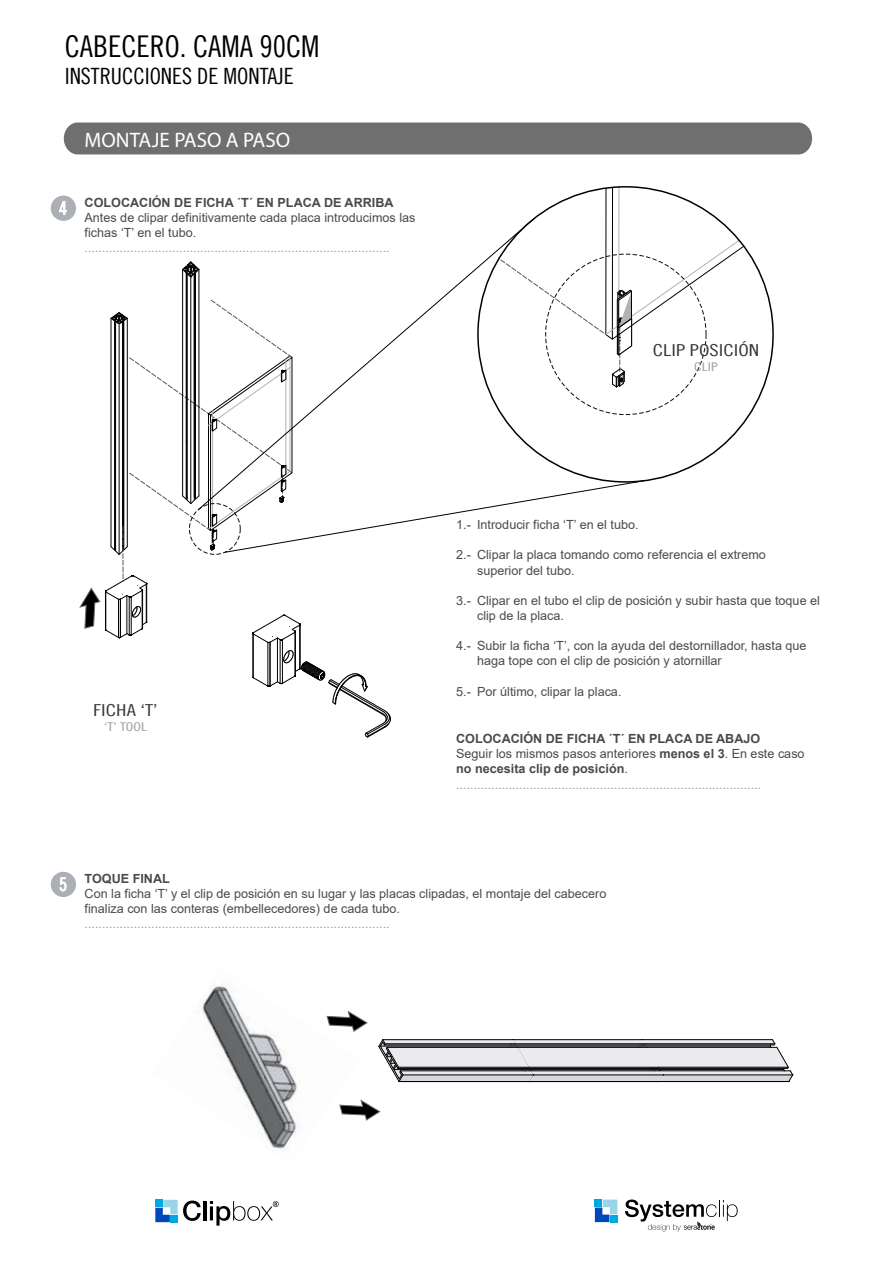
<style>
.page{position:relative;width:893px;height:1263px;background:#fff}
.page>*{position:absolute;margin:0;border:0;box-sizing:border-box;transform-origin:0 0}
.t1{font:30px "Trade Gothic LT Cond Eighteen";color:#000}
.t2{font:22.5px "Trade Gothic LT Cond Eighteen";color:#000}
.t3{font:21px "Myriad Pro";color:#fff}
.t4{font:16.5px "Trade Gothic LT Cond Eighteen";color:#343833;scale:1.26 1}
.t5{font:12.6px/15.1px "Arial";color:#4a4a49}
.t6{font:12.6px/15.1px "Arial";color:#9d9d9c}
.t7{font:700 12.6px "Arial";color:#4a4a49}
.t8{font:12px "Trade Gothic LT Cond Eighteen";color:#999da3;scale:1.26 1}
.s1{font-weight:700;color:#4a4a49}
.s2{color:#4a4a49}
</style>
<div class="page">
<svg style="left:595px;top:1199px;width:22px;height:23px"></svg>
<div style="left:595px;top:1199px;width:7px;height:8px;background:#00a8e1"></div>
<div style="left:610px;top:1215px;width:7px;height:7px;background:#00a8e1"></div>
<svg style="left:625px;top:1199px;width:113px;height:32px"></svg>
<svg style="left:155px;top:1200px;width:46px;height:22px"></svg>
<hr style="left:203px;top:1201px;width:3px;height:19px;background:#000">
<svg style="left:210px;top:1201px;width:69px;height:24px"></svg>
<div style="left:51px;top:196px;width:25px;height:25px;background:#acafb6;border-radius:50%"></div>
<div style="left:51px;top:872px;width:25px;height:25px;background:#acafb6;border-radius:50%"></div>
<svg style="left:59px;top:877px;width:8px;height:15px"></svg>
<hr style="left:299px;top:625px;width:1px;height:44px;background:#000">
<hr style="left:268px;top:642px;width:1px;height:44px;background:#000">
<hr style="left:270px;top:642px;width:1px;height:44px;background:#000">
<hr style="left:277px;top:638px;width:1px;height:44px;background:#000">
<hr style="left:280px;top:639px;width:1px;height:44px;background:#000">
<hr style="left:282px;top:639px;width:1px;height:44px;background:#000">
<hr style="left:253px;top:633px;width:1px;height:44px;background:#000">
<hr style="left:295px;top:632px;width:1px;height:39px;background:#000">
<hr style="left:300px;top:625px;width:1px;height:43px;background:#000">
<svg style="left:253px;top:650px;width:138px;height:88px"></svg>
<svg style="left:360px;top:1018px;width:8px;height:10px"></svg>
<svg style="left:360px;top:1099px;width:21px;height:22px"></svg>
<svg style="left:59px;top:122px;width:754px;height:521px"></svg>
<svg style="left:379px;top:1039px;width:415px;height:43px;background:#afafb2"></svg>
<img style="left:202px;top:984px;width:158px;height:167px">
<h1 class="t1" style="left:65px;top:29px;width:256px">CABECERO. CAMA 90CM</h1>
<h2 class="t2" style="left:65px;top:63px;width:231px">INSTRUCCIONES DE MONTAJE</h2>
<h3 class="t3" style="left:85px;top:127px;width:207px">MONTAJE PASO A PASO</h3>
<p class="t7" style="left:85px;top:193px;width:311px">COLOCACIÓN DE FICHA ´T´ EN PLACA DE ARRIBA</p>
<p class="t5" style="left:85px;top:210px;width:332px">Antes de clipar definitivamente cada placa introducimos las fichas ‘T’ en el tubo.</p>
<p class="t6" style="left:85px;top:240px;width:307px">.......................................................................................</p>
<h3 class="t4" style="left:653px;top:341px;width:86px">CLIP POSICIÓN</h3>
<p class="t8" style="left:694px;top:359px;width:20px">CLIP</p>
<h3 class="t4" style="left:93px;top:700px;width:53px">FICHA ‘T’</h3>
<p class="t8" style="left:104px;top:719px;width:36px">‘T’ TOOL</p>
<p class="t5" style="left:477px;top:517px;width:163px">Introducir ficha ‘T’ en el tubo.</p>
<p class="t5" style="left:477px;top:547px;width:290px">Clipar la placa tomando como referencia el extremo superior del tubo.</p>
<p class="t5" style="left:477px;top:593px;width:344px">Clipar en el tubo el clip de posición y subir hasta que toque el clip de la placa.</p>
<p class="t5" style="left:477px;top:638px;width:331px">Subir la ficha ‘T’, con la ayuda del destornillador, hasta que haga tope con el clip de posición y atornillar</p>
<p class="t5" style="left:477px;top:684px;width:146px">Por último, clipar la placa.</p>
<p class="t5" style="left:456px;top:517px;width:16px">1.-</p>
<p class="t5" style="left:456px;top:547px;width:16px">2.-</p>
<p class="t5" style="left:456px;top:593px;width:16px">3.-</p>
<p class="t5" style="left:456px;top:638px;width:16px">4.-</p>
<p class="t5" style="left:456px;top:684px;width:16px">5.-</p>
<p class="t6" style="left:456px;top:731px;width:350px"><span class="s1">COLOCACIÓN DE FICHA ´T´ EN PLACA DE ABAJO<br></span><span class="s2">Seguir los mismos pasos anteriores</span> <span class="s1">menos el 3</span><span class="s2">. En este caso </span><span class="s1">no necesita clip de posición</span><span class="s2">. </span>.......................................................................................</p>
<p class="t7" style="left:85px;top:869px;width:87px">TOQUE FINAL</p>
<p class="t5" style="left:85px;top:886px;width:523px">Con la ficha ‘T’ y el clip de posición en su lugar y las placas clipadas, el montaje del cabecero finaliza con las conteras (embellecedores) de cada tubo.</p>
<p class="t6" style="left:85px;top:916px;width:307px">.......................................................................................</p>
</div>
